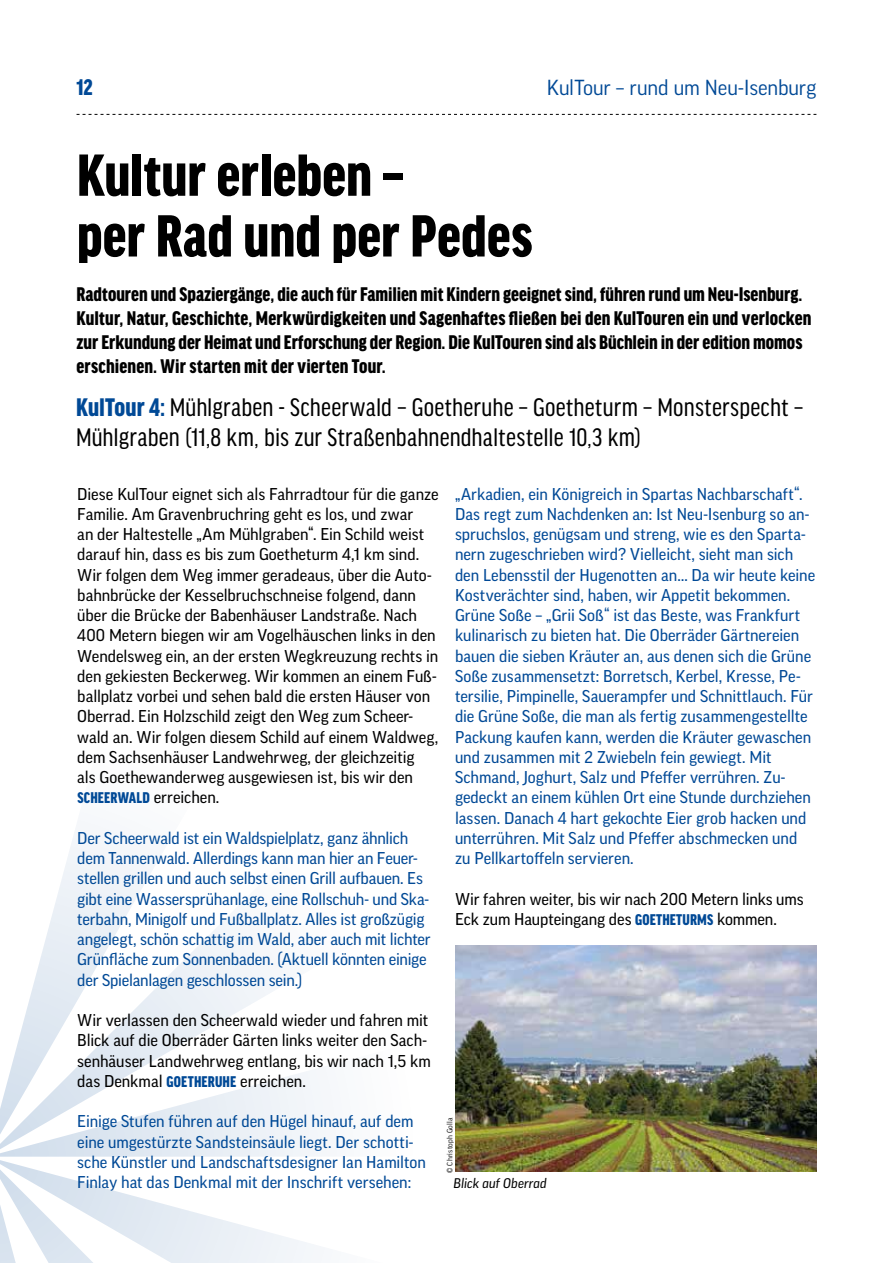
<style>
.page{position:relative;width:893px;height:1263px;background:#fff}
.page>*{position:absolute;margin:0;border:0;box-sizing:border-box;transform-origin:0 0}
.t1{font:900 condensed 63px/60.8px "Good Headline Pro";color:#000}
.t2{font:condensed 27px/30px "Good Headline Pro";letter-spacing:.01em;color:#000}
.t3{font:900 condensed 24px "Good Headline Pro";color:#004996}
.t4{font:900 condensed 21px/24px "Good Headline Pro";color:#000}
.t5{font:21px "Good Pro";letter-spacing:-.01em;color:#004996}
.t6{font:16.5px/20.2px "Good Pro News";color:#004996}
.t7{font:16.5px/20.2px "Good Pro News";color:#000}
.t8{font:900 condensed 16.5px "Good Headline Pro";letter-spacing:.01em;color:#004996}
.t9{font:italic 13.5px "Good Pro News";letter-spacing:.005em;color:#000}
.t10{font:7.5px "Good Pro";letter-spacing:.02em;color:#000}
.s1{font-weight:900;color:#004996}
.s2{font-family:"Good Pro News";font-weight:400;font-stretch:normal;color:#000}
.s3{font-family:"Good Headline Pro";font-weight:900;font-stretch:condensed;color:#004996}
</style>
<div class="page">
<svg style="left:0;top:1160px;width:315px;height:103px"></svg>
<svg style="left:203px;top:917px;width:124px;height:240px;fill:#f5f7fa"></svg>
<svg style="left:0;top:830px;width:203px;height:327px"></svg>
<svg style="left:77px;top:114px;width:739px;height:1px"></svg>
<img style="left:455px;top:945px;width:362px;height:227px">
<h3 class="t3" style="left:77px;top:74px;width:18px">12</h3>
<p class="t5" style="left:547px;top:75px;width:271px">KulTour – rund um Neu-Isenburg</p>
<h1 class="t1" style="left:77px;top:144px;width:457px">Kultur erleben –<br>per Rad und per Pedes</h1>
<p class="t4" style="left:77px;top:282px;width:736px">Radtouren und Spaziergänge, die auch für Familien mit Kindern geeignet sind, führen rund um Neu-Isenburg.<br>Kultur, Natur, Geschichte, Merkwürdigkeiten und Sagenhaftes fließen bei den KulTouren ein und verlocken zur Erkundung der Heimat und Erforschung der Region. Die KulTouren sind als Büchlein in der edition momos erschienen. Wir starten mit der vierten Tour.</p>
<h2 class="t2" style="left:76px;top:392px;width:729px"><span class="s1">KulTour 4:</span> Mühlgraben - Scheerwald – Goetheruhe – Goetheturm – Monsterspecht –<br>Mühlgraben (11,8 km, bis zur Straßenbahnendhaltestelle 10,3 km)</h2>
<p class="t7" style="left:77px;top:483px;width:363px">Diese KulTour eignet sich als Fahrradtour für die ganze Familie. Am Gravenbruchring geht es los, und zwar<br>an der Haltestelle „Am Mühlgraben“. Ein Schild weist darauf hin, dass es bis zum Goetheturm 4,1 km sind.<br>Wir folgen dem Weg immer geradeaus, über die Auto&shy;bahnbrücke der Kesselbruchschneise folgend, dann über die Brücke der Babenhäuser Landstraße. Nach 400 Metern biegen wir am Vogelhäuschen links in den Wendelsweg ein, an der ersten Wegkreuzung rechts in den gekiesten Beckerweg. Wir kommen an einem Fuß&shy;ballplatz vorbei und sehen bald die ersten Häuser von Oberrad. Ein Holzschild zeigt den Weg zum Scheer&shy;wald an. Wir folgen diesem Schild auf einem Waldweg, dem Sachsenhäuser Landwehrweg, der gleichzeitig<br>als Goethewanderweg ausgewiesen ist, bis wir den</p>
<p class="t8" style="left:77px;top:789px;width:144px">SCHEERWALD <span class="s2">erreichen.</span></p>
<p class="t6" style="left:77px;top:828px;width:355px">Der Scheerwald ist ein Waldspielplatz, ganz ähnlich dem Tannenwald. Allerdings kann man hier an Feuer&shy;stellen grillen und auch selbst einen Grill aufbauen. Es gibt eine Wassersprühanlage, eine Rollschuh- und Ska&shy;terbahn, Minigolf und Fußballplatz. Alles ist großzügig angelegt, schön schattig im Wald, aber auch mit lichter Grünfläche zum Sonnenbaden. (Aktuell könnten einige der Spielanlagen geschlossen sein.)</p>
<p class="t7" style="left:77px;top:1010px;width:355px">Wir verlassen den Scheerwald wieder und fahren mit Blick auf die Oberräder Gärten links weiter den Sach&shy;senhäuser Landwehrweg entlang, bis wir nach 1,5 km das Denkmal <span class="s3">GOETHERUHE</span> erreichen.</p>
<p class="t6" style="left:77px;top:1111px;width:350px">Einige Stufen führen auf den Hügel hinauf, auf dem eine umgestürzte Sandsteinsäule liegt. Der schotti&shy;sche Künstler und Landschaftsdesigner Ian Hamilton Finlay hat das Denkmal mit der Inschrift versehen:</p>
<p class="t10" style="left:446px;top:1173px;width:56px;rotate:-90deg">© Christoph Golla</p>
<p class="t6" style="left:455px;top:483px;width:362px">„Arkadien, ein Königreich in Spartas Nachbarschaft“.<br>Das regt zum Nachdenken an: Ist Neu-Isenburg so an&shy;spruchslos, genügsam und streng, wie es den Sparta&shy;nern zugeschrieben wird? Vielleicht, sieht man sich den Lebensstil der Hugenotten an… Da wir heute keine Kostverächter sind, haben, wir Appetit bekommen.<br>Grüne Soße – „Grii Soß“ ist das Beste, was Frankfurt kulinarisch zu bieten hat. Die Oberräder Gärtnereien bauen die sieben Kräuter an, aus denen sich die Grüne Soße zusammensetzt: Borretsch, Kerbel, Kresse, Pe&shy;tersilie, Pimpinelle, Sauerampfer und Schnittlauch. Für die Grüne Soße, die man als fertig zusammengestellte Packung kaufen kann, werden die Kräuter gewaschen und zusammen mit 2 Zwiebeln fein gewiegt. Mit Schmand, Joghurt, Salz und Pfeffer verrühren. Zu&shy;gedeckt an einem kühlen Ort eine Stunde durchziehen lassen. Danach 4 hart gekochte Eier grob hacken und unterrühren. Mit Salz und Pfeffer abschmecken und zu Pellkartoffeln servieren.</p>
<p class="t7" style="left:455px;top:888px;width:350px">Wir fahren weiter, bis wir nach 200 Metern links ums<br>Eck zum Haupteingang des <span class="s3">GOETHETURMS</span> kommen.</p>
<p class="t9" style="left:453px;top:1175px;width:95px">Blick auf Oberrad</p>
</div>
